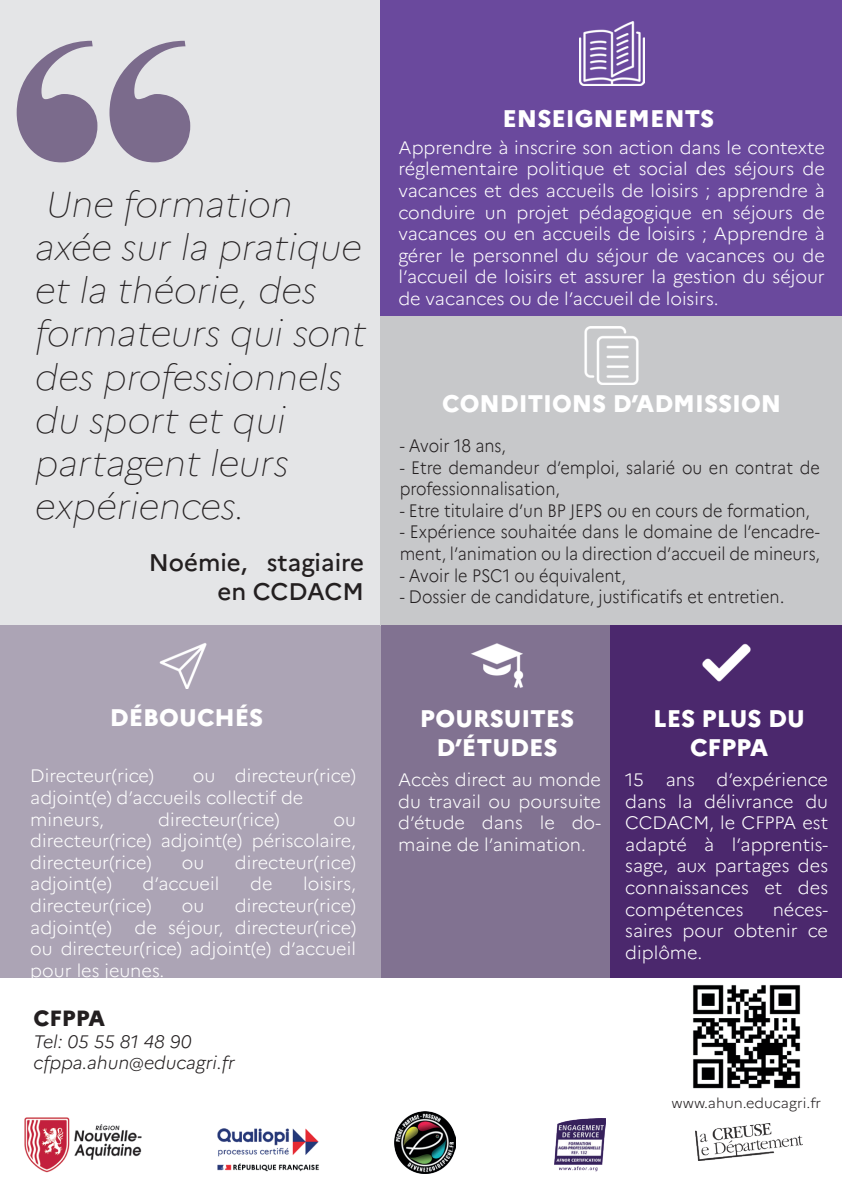
<style>
.page{position:relative;width:842px;height:1191px;background:#fff}
.page>*{position:absolute;margin:0;border:0;box-sizing:border-box;transform-origin:0 0}
.t1{font:400px "Elephant";color:#7b6b8c}
.t2{font:italic 100 36px/43.2px "Marianne";color:#231f20}
.t3{font:800 24px/28.8px "Marianne";color:#fff;text-align:center}
.t4{font:500 24px/28.8px "Marianne";color:#231f20;text-align:right}
.t5{font:800 22px "Marianne";color:#231f20}
.t6{font:300 18px/21.6px "Marianne";color:#fff;text-align:justify}
.t7{font:300 18px/21.6px "Marianne";color:#231f20;scale:.9 1}
.t8{font:italic 300 18px/21.6px "Marianne";color:#231f20}
.t9{font:300 14px "Marianne";color:#231f20}
</style>
<div class="page">
<div style="left:0;top:0;width:381px;height:626px;background:#e4e5e7"></div>
<div style="left:0;top:626px;width:381px;height:351px;background:#aca4b5"></div>
<div style="left:381px;top:316px;width:461px;height:310px;background:#c7c8ca"></div>
<div style="left:381px;top:0;width:461px;height:316px;background:#6a499d"></div>
<div style="left:381px;top:626px;width:229px;height:351px;background:#817291"></div>
<div style="left:610px;top:626px;width:232px;height:351px;background:#4b286d"></div>
<img style="left:702px;top:643px;width:49px;height:39px">
<img style="left:584px;top:326px;width:55px;height:58px">
<img style="left:471px;top:643px;width:53px;height:45px">
<img style="left:580px;top:21px;width:64px;height:65px">
<img style="left:159px;top:643px;width:48px;height:45px">
<img style="left:693px;top:985px;width:108px;height:104px">
<img style="left:695px;top:1123px;width:107px;height:37px">
<img style="left:24px;top:1117px;width:118px;height:56px">
<img style="left:395px;top:1111px;width:61px;height:62px">
<img style="left:217px;top:1128px;width:102px;height:44px">
<img style="left:554px;top:1118px;width:51px;height:53px">
<h1 class="t1" style="left:12px;top:-61px;width:187px">‘‘</h1>
<h2 class="t2" style="left:35px;top:182px;width:332px;text-indent:11px">Une formation axée sur la pratique et la théorie, des formateurs qui sont des professionnels du sport et qui partagent leurs expériences.</h2>
<h3 class="t4" style="left:149px;top:548px;width:217px">Noémie, stagiaire en CCDACM</h3>
<h3 class="t3" style="left:503px;top:104px;width:213px">ENSEIGNEMENTS</h3>
<p class="t6" style="left:398px;top:137px;width:428px">Apprendre à inscrire son action dans le contexte réglementaire politique et social des séjours de vacances et des accueils de loisirs ; apprendre à conduire un projet pédagogique en séjours de vacances ou en accueils de loisirs ; Apprendre à gérer le personnel du séjour de vacances ou de l’accueil de loisirs et assurer la gestion du séjour de vacances ou de l’accueil de loisirs.</p>
<h3 class="t3" style="left:442px;top:389px;width:341px">CONDITIONS D’ADMISSION</h3>
<p class="t7" style="left:400px;top:435px;width:119px">- Avoir 18 ans,</p>
<p class="t7" style="left:400px;top:456px;width:468px">- Etre demandeur d’emploi, salarié ou en contrat de professionnalisation,</p>
<p class="t7" style="left:400px;top:499px;width:457px">- Etre titulaire d’un BP JEPS ou en cours de formation,</p>
<p class="t7" style="left:400px;top:521px;width:468px">- Expérience souhaitée dans le domaine de l’encadre&shy;ment, l’animation ou la direction d’accueil de mineurs,</p>
<p class="t7" style="left:400px;top:564px;width:253px">- Avoir le PSC1 ou équivalent,</p>
<p class="t7" style="left:400px;top:586px;width:429px">- Dossier de candidature, justificatifs et entretien.</p>
<h3 class="t3" style="left:110px;top:703px;width:155px">DÉBOUCHÉS</h3>
<p class="t6" style="left:30px;top:765px;width:327px;text-align:left;text-indent:163px">ou directeur(rice) adjoint(e) d’accueils collectif de mineurs,</p>
<p class="t6" style="left:30px;top:765px;width:125px">Directeur(rice)</p>
<p class="t6" style="left:158px;top:808px;width:123px">directeur(rice)</p>
<p class="t6" style="left:30px;top:808px;width:327px;text-indent:303px">ou directeur(rice) adjoint(e) périscolaire, directeur(rice)</p>
<p class="t6" style="left:182px;top:851px;width:24px">ou</p>
<p class="t6" style="left:235px;top:851px;width:123px">directeur(rice)</p>
<p class="t6" style="left:30px;top:873px;width:83px">adjoint(e)</p>
<p class="t6" style="left:142px;top:873px;width:78px">d’accueil</p>
<p class="t6" style="left:250px;top:873px;width:24px">de</p>
<p class="t6" style="left:303px;top:873px;width:54px">loisirs,</p>
<p class="t6" style="left:30px;top:894px;width:123px">directeur(rice)</p>
<p class="t6" style="left:182px;top:894px;width:24px">ou</p>
<p class="t6" style="left:235px;top:894px;width:123px">directeur(rice)</p>
<p class="t6" style="left:30px;top:916px;width:83px">adjoint(e)</p>
<p class="t6" style="left:30px;top:916px;width:327px;text-indent:104px">de séjour, directeur(rice) ou directeur(rice) adjoint(e) d’accueil pour les jeunes.</p>
<p class="t5" style="left:34px;top:1005px;width:73px">CFPPA</p>
<p class="t8" style="left:34px;top:1030px;width:203px">Tel: 05 55 81 48 90 cfppa.ahun@educagri.fr</p>
<h3 class="t3" style="left:420px;top:704px;width:156px">POURSUITES<br>D’ÉTUDES</h3>
<h3 class="t3" style="left:653px;top:704px;width:153px">LES PLUS DU<br>CFPPA</h3>
<p class="t6" style="left:398px;top:768px;width:204px">Accès direct au monde du travail ou poursuite d’étude dans le do&shy;maine de l’animation.</p>
<p class="t6" style="left:625px;top:768px;width:204px">15 ans d’expérience dans la délivrance du CCDACM, le CFPPA est adapté à l’apprentis&shy;sage, aux partages des connaissances et des compétences</p>
<p class="t6" style="left:625px;top:898px;width:204px;text-indent:147px">néces&shy;saires pour obtenir ce diplôme.</p>
<p class="t9" style="left:671px;top:1094px;width:151px">www.ahun.educagri.fr</p>
</div>
